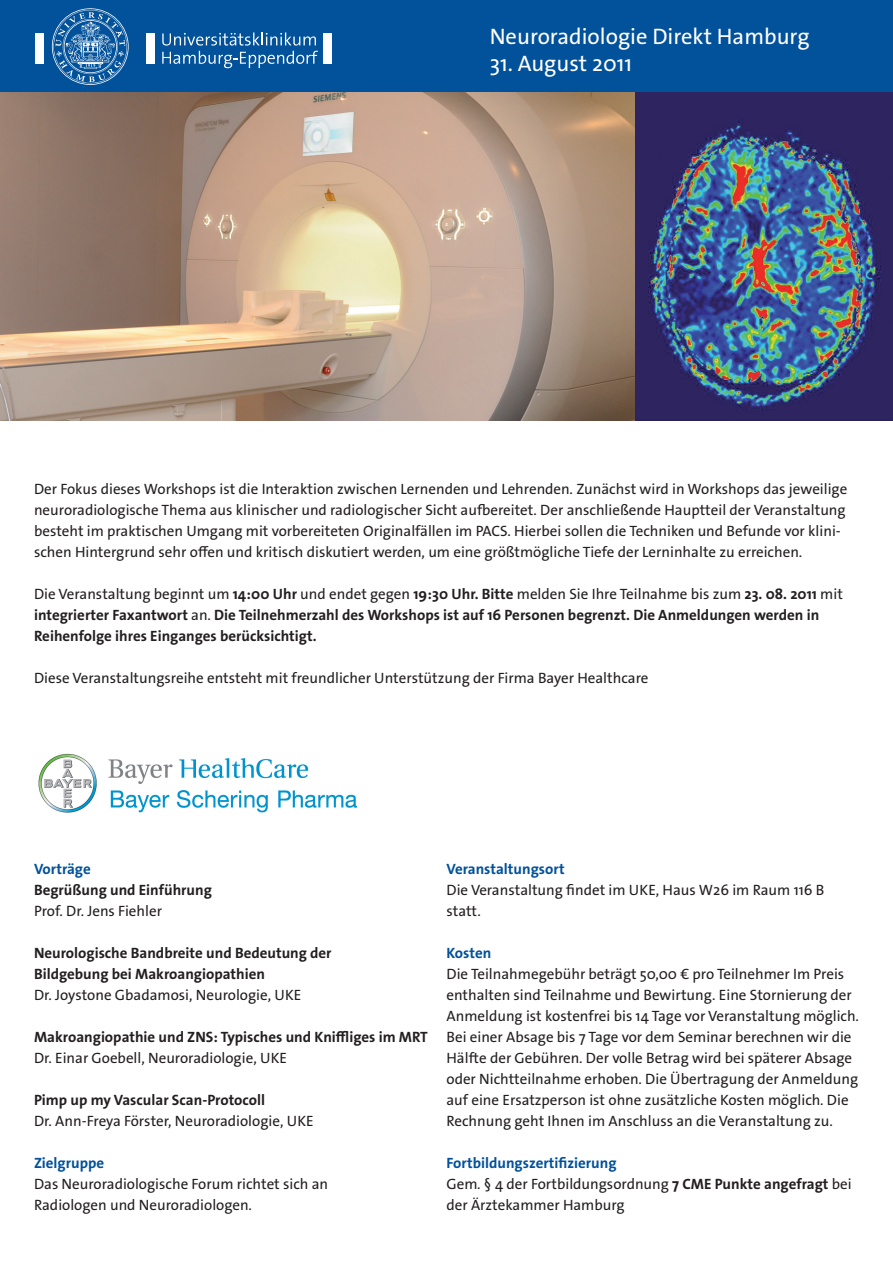
<style>
.page{position:relative;width:893px;height:1263px;background:#fff}
.page>*{position:absolute;margin:0;border:0;box-sizing:border-box;transform-origin:0 0}
.t1{font:22.5px "The Sans Os F";color:#fff}
.t2{font:15px/21px "The Sans Os F";color:#231f20}
.t3{font:700 15px/21px "The Sans Os F";color:#231f20}
.t4{font:700 15px "The Sans Os F";color:#01519b}
.s1{font-weight:400}
.s2{font-weight:700;color:#01519b}
.s3{font-weight:700}
</style>
<div class="page">
<img style="left:634px;top:92px;width:259px;height:329px">
<img style="left:0;top:92px;width:634px;height:329px">
<div style="left:0;top:0;width:893px;height:92px;background:#01519b"></div>
<div style="left:324px;top:33px;width:8px;height:31px;background:#fff"></div>
<div style="left:146px;top:33px;width:8px;height:31px;background:#fff"></div>
<svg style="left:162px;top:32px;width:156px;height:36px"></svg>
<div style="left:35px;top:33px;width:9px;height:31px;background:#fff"></div>
<svg style="left:52px;top:8px;width:77px;height:77px"></svg>
<img style="left:38px;top:753px;width:319px;height:59px">
<h1 class="t1" style="left:490px;top:22px;width:321px">Neuroradiologie Direkt Hamburg</h1>
<h1 class="t1" style="left:490px;top:49px;width:144px">31. August 2011</h1>
<p class="t2" style="left:34px;top:478px;width:815px">Der Fokus dieses Workshops ist die Interaktion zwischen Lernenden und Lehrenden. Zunächst wird in Workshops das jeweilige neuroradiologische Thema aus klinischer und radiologischer Sicht aufbereitet. Der anschließende Hauptteil der Veranstaltung besteht im praktischen Umgang mit vorbereiteten Originalfällen im PACS. Hierbei sollen die Techniken und Befunde vor klini&shy;schen Hintergrund sehr offen und kritisch diskutiert werden, um eine größtmögliche Tiefe der Lerninhalte zu erreichen.</p>
<p class="t3" style="left:34px;top:583px;width:810px"><span class="s1">Die Veranstaltung beginnt um</span> 14:00 Uhr <span class="s1">und endet gegen</span> 19:30 Uhr. Bitte <span class="s1">melden Sie Ihre Teilnahme bis zum</span> 23. 08. 2011 <span class="s1">mit </span>integrierter Faxantwort <span class="s1">an.</span> Die Teilnehmerzahl des Workshops ist auf 16 Personen begrenzt. Die Anmeldungen werden in<br>Reihenfolge ihres Einganges berücksichtigt.</p>
<p class="t2" style="left:34px;top:667px;width:616px">Diese Veranstaltungsreihe entsteht mit freundlicher Unterstützung der Firma Bayer Healthcare</p>
<p class="t4" style="left:34px;top:860px;width:58px">Vorträge</p>
<p class="t3" style="left:34px;top:880px;width:179px">Begrüßung und Einführung</p>
<p class="t2" style="left:34px;top:901px;width:130px">Prof. Dr. Jens Fiehler</p>
<p class="t3" style="left:34px;top:943px;width:299px">Neurologische Bandbreite und Bedeutung der<br>Bildgebung bei Makroangiopathien</p>
<p class="t2" style="left:34px;top:985px;width:269px">Dr. Joystone Gbadamosi, Neurologie, UKE</p>
<p class="t3" style="left:34px;top:1027px;width:395px">Makroangiopathie und ZNS: Typisches und Kniffliges im MRT</p>
<p class="t2" style="left:34px;top:1048px;width:254px">Dr. Einar Goebell, Neuroradiologie, UKE</p>
<p class="t3" style="left:34px;top:1090px;width:233px">Pimp up my Vascular Scan-Protocoll</p>
<p class="t2" style="left:34px;top:1111px;width:281px">Dr. Ann-Freya Förster, Neuroradiologie, UKE</p>
<p class="t4" style="left:34px;top:1154px;width:72px">Zielgruppe</p>
<p class="t2" style="left:34px;top:1174px;width:296px">Das Neuroradiologische Forum richtet sich an<br>Radiologen und Neuroradiologen.</p>
<p class="t4" style="left:446px;top:860px;width:120px">Veranstaltungsort</p>
<p class="t2" style="left:446px;top:880px;width:379px">Die Veranstaltung findet im UKE, Haus W26 im Raum 116 B statt.</p>
<p class="t4" style="left:446px;top:944px;width:46px">Kosten</p>
<p class="t2" style="left:446px;top:964px;width:414px">Die Teilnahmegebühr beträgt 50,00 € pro Teilnehmer Im Preis enthalten sind Teilnahme und Bewirtung. Eine Stornierung der Anmeldung ist kostenfrei bis 14 Tage vor Veranstaltung möglich.<br>Bei einer Absage bis 7 Tage vor dem Seminar berechnen wir die Hälfte der Gebühren. Der volle Betrag wird bei späterer Absage oder Nichtteilnahme erhoben. Die Übertragung der Anmeldung auf eine Ersatzperson ist ohne zusätzliche Kosten möglich. Die Rechnung geht Ihnen im Anschluss an die Veranstaltung zu.</p>
<p class="t2" style="left:446px;top:1153px;width:407px"><span class="s2">Fortbildungszertifizierung<br></span>Gem. § 4 der Fortbildungsordnung <span class="s3">7 CME Punkte angefragt</span> bei der Ärztekammer Hamburg</p>
</div>
